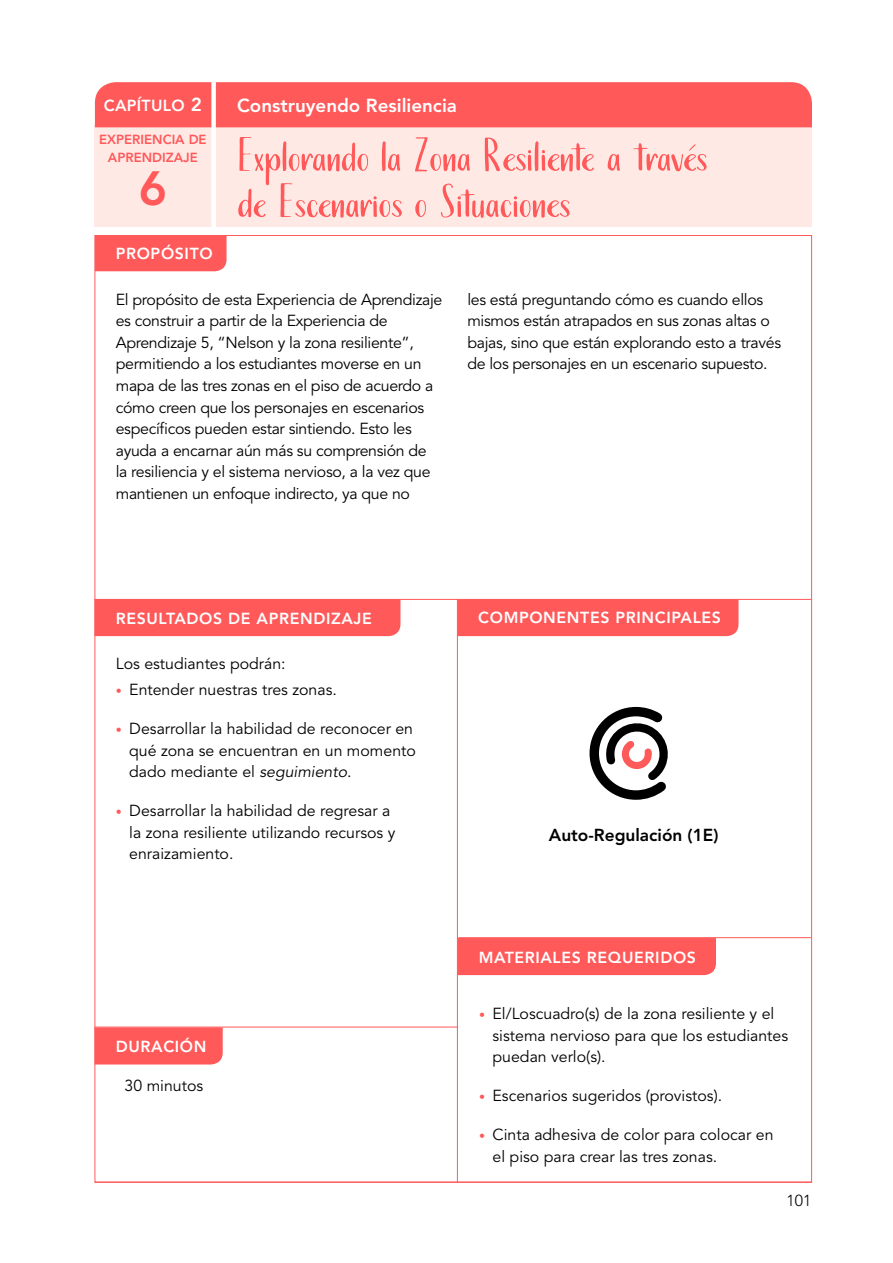
<style>
.page{position:relative;width:893px;height:1263px;background:#fff}
.page>*{position:absolute;margin:0;border:0;box-sizing:border-box;transform-origin:0 0}
.t1{font:58.8px/46.2px "Amalfi";color:#ff595a;scale:1.3 1}
.t2{font:800 47.7px "Avenir LT Std";color:#ff595a}
.t3{font:900 25.5px/30.6px "Avenir";color:#000;text-align:center}
.t4{font:800 18.75px "Avenir LT Std";color:#fff}
.t5{font:800 17.25px "Avenir LT Std";color:#000}
.Bullet_List_SEE_cora{font:15.9px/21.6px "Avenir LT Std";letter-spacing:-.02em;color:#000}
.Bullet_List_SEE_cora-2{font:15.9px/21.6px "Avenir LT Std";color:#000}
.t6{font:800 15.9px "Avenir LT Std";letter-spacing:.04em;color:#fff}
.Avenir_text{font:15.9px "Avenir LT Std";color:#000}
.t7{font:800 15.9px "Avenir LT Std";letter-spacing:.02em;color:#fff}
.t8{font:300 15.9px "Avenir LT Std";color:#000}
.t9{font:800 13.2px/18.5px "Avenir LT Std";color:#ff595a;text-align:center}
.s1{font-size:18.75px}
.s2{font-size:12px;color:#ff595a}
.s3{font-style:italic}
</style>
<div class="page">
<hr style="left:94px;top:1182px;width:718px;height:1px;background:#ff595a">
<div style="left:95px;top:125px;width:717px;height:102px;background:#ffe9e5"></div>
<div style="left:95px;top:82px;width:717px;height:45px;background:#ff595a"></div>
<div style="left:211px;top:81px;width:5px;height:151px;background:#fff"></div>
<hr style="left:95px;top:599px;width:716px;height:1px;background:#ff595a">
<hr style="left:95px;top:1027px;width:363px;height:1px;background:#ff595a">
<hr style="left:457px;top:600px;width:1px;height:583px;background:#ff595a">
<hr style="left:458px;top:937px;width:353px;height:1px;background:#ff595a">
<svg style="left:589px;top:706px;width:79px;height:94px"></svg>
<div style="left:95px;top:235px;width:132px;height:36px;background:#ff595a"></div>
<div style="left:94px;top:1027px;width:129px;height:37px;background:#ff595a"></div>
<div style="left:458px;top:600px;width:280px;height:36px;background:#ff595a"></div>
<div style="left:458px;top:938px;width:258px;height:37px;background:#ff595a"></div>
<div style="left:94px;top:599px;width:306px;height:37px;background:#ff595a"></div>
<p class="t7" style="left:104px;top:96px;width:100px">CAPÍTULO <span class="s1">2</span></p>
<p class="t4" style="left:237px;top:94px;width:221px">Construyendo Resiliencia</p>
<p class="t9" style="left:99px;top:130px;width:109px">EXPERIENCIA DE<br>APRENDIZAJE</p>
<p class="t2" style="left:139px;top:160px;width:30px">6</p>
<p class="t1" style="left:237px;top:133px;width:363px">Explorando la Zona Resiliente a traves de Escenarios o Situaciones</p>
<p class="t6" style="left:116px;top:244px;width:98px">PROPÓSITO</p>
<p class="Bullet_List_SEE_cora" style="left:116px;top:289px;width:328px">El propósito de esta Experiencia de Aprendizaje es construir a partir de la Experiencia de Aprendizaje 5, “Nelson y la zona resiliente”, permitiendo a los estudiantes moverse en un mapa de las tres zonas en el piso de acuerdo a cómo creen que los personajes en escenarios específicos pueden estar sintiendo. Esto les ayuda a encarnar aún más su comprensión de la resiliencia y el sistema nervioso, a la vez que mantienen un enfoque indirecto, ya que no</p>
<p class="Bullet_List_SEE_cora" style="left:467px;top:289px;width:315px">les está preguntando cómo es cuando ellos mismos están atrapados en sus zonas altas o bajas, sino que están explorando esto a través de los personajes en un escenario supuesto.</p>
<p class="t6" style="left:116px;top:609px;width:258px">RESULTADOS DE APRENDIZAJE</p>
<p class="t6" style="left:478px;top:608px;width:244px">COMPONENTES PRINCIPALES</p>
<p class="Bullet_List_SEE_cora-2" style="left:116px;top:654px;width:171px">Los estudiantes podrán:</p>
<p class="Bullet_List_SEE_cora-2" style="left:116px;top:679px;width:223px"><span class="s2">•</span> Entender nuestras tres zonas.</p>
<p class="Bullet_List_SEE_cora-2" style="left:129px;top:718px;width:288px;text-indent:-14px"><span class="s2">•</span> Desarrollar la habilidad de reconocer en qué zona se encuentran en un momento dado mediante el <span class="s3">seguimiento</span>.</p>
<p class="Bullet_List_SEE_cora-2" style="left:129px;top:800px;width:268px;text-indent:-14px"><span class="s2">•</span> Desarrollar la habilidad de regresar a la zona resiliente utilizando recursos y enraizamiento.</p>
<p class="t3" style="left:221px;top:816px;width:200px">Self-Compassion</p>
<p class="t3" style="left:539px;top:816px;width:184px">Self-Regulation</p>
<p class="t5" style="left:549px;top:824px;width:171px">Auto-Regulación (1E)</p>
<p class="t6" style="left:116px;top:1037px;width:92px">DURACIÓN</p>
<p class="Avenir_text" style="left:125px;top:1076px;width:80px">30 minutos</p>
<p class="t6" style="left:479px;top:948px;width:219px">MATERIALES REQUERIDOS</p>
<p class="Bullet_List_SEE_cora-2" style="left:493px;top:1003px;width:297px;text-indent:-14px"><span class="s2">•</span> El/Loscuadro(s) de la zona resiliente y el sistema nervioso para que los estudiantes puedan verlo(s).</p>
<p class="Bullet_List_SEE_cora-2" style="left:479px;top:1085px;width:245px"><span class="s2">•</span> Escenarios sugeridos (provistos).</p>
<p class="Bullet_List_SEE_cora-2" style="left:493px;top:1124px;width:282px;text-indent:-14px"><span class="s2">•</span> Cinta adhesiva de color para colocar en el piso para crear las tres zonas.</p>
<p class="t3" style="left:556px;top:1114px;width:150px">Relationship<br>Skills</p>
<p class="t8" style="left:787px;top:1191px;width:26px">101</p>
</div>
